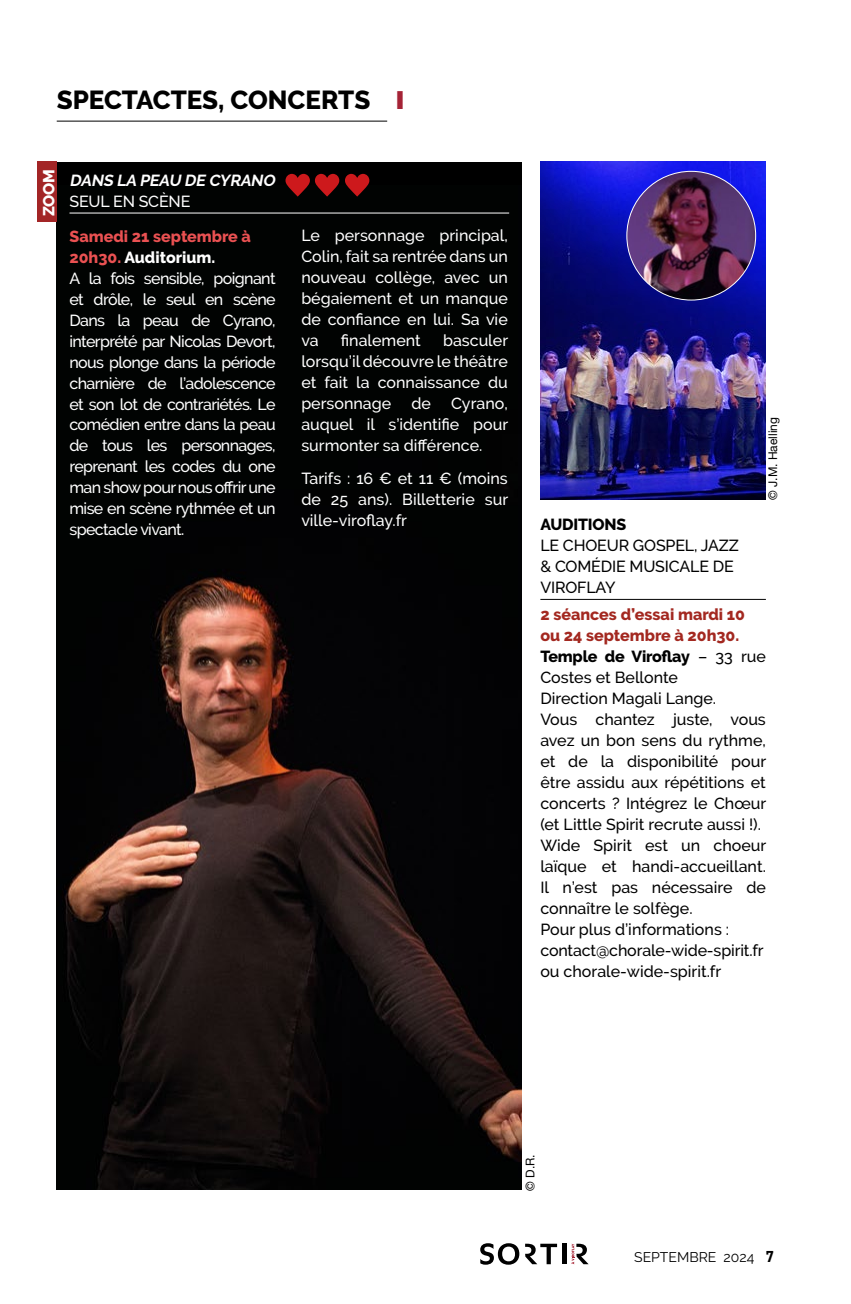
<style>
.page{position:relative;width:851px;height:1304px;background:#fff}
.page>*{position:absolute;margin:0;border:0;box-sizing:border-box;transform-origin:0 0}
.t1{font:800 26px "Raleway";letter-spacing:-.005em;color:#000}
.t2{font:500 16px/21px "Raleway";letter-spacing:-.04em;color:#fff;text-align:justify}
.t3{font:500 16px/21px "Raleway";color:#000}
.t4{font:italic 700 16px "Raleway";color:#fff}
.t5{font:500 16px "Raleway";letter-spacing:-.01em;color:#fff}
.t6{font:500 16px "Raleway";color:#fff}
.t7{font:800 16px "Raleway";letter-spacing:-.01em;color:#000}
.t8{font:800 16px "Raleway";color:#fff}
.t9{font:14px "Raleway";color:#000}
.t10{font:12px "Helvetica Neue";color:#000}
.s1{color:#a52336}
.s2{font-weight:800;color:#ea5152}
.s3{font-weight:800}
.s4{font-weight:800;color:#a32820}
.s5{font-family:"DIN2014";font-weight:700;font-size:16px}
</style>
<div class="page">
<svg style="left:571px;top:1244px;width:17px;height:20px"></svg>
<svg style="left:480px;top:1243px;width:39px;height:22px"></svg>
<div style="left:562px;top:1244px;width:5px;height:20px;background:#000"></div>
<svg style="left:525px;top:1244px;width:32px;height:20px"></svg>
<hr style="left:57px;top:121px;width:330px;height:1px;background:#000">
<div style="left:57px;top:162px;width:465px;height:1027px;background:#000"></div>
<img style="left:64px;top:212px;width:458px;height:977px">
<div style="left:37px;top:162px;width:20px;height:60px;background:#a32526"></div>
<hr style="left:540px;top:599px;width:225px;height:1px;background:#000">
<img style="left:540px;top:162px;width:225px;height:338px">
<img style="left:626px;top:171px;width:129px;height:129px;border-radius:64px">
<hr style="left:69px;top:213px;width:440px;height:1px;background:#fff">
<svg style="left:285px;top:174px;width:54px;height:23px"></svg>
<svg style="left:345px;top:174px;width:24px;height:23px"></svg>
<h1 class="t1" style="left:57px;top:86px;width:348px">SPECTACTES, CONCERTS <span class="s1">❙</span></h1>
<p class="t8" style="left:40px;top:216px;width:49px;rotate:-90deg">ZOOM</p>
<p class="t4" style="left:69px;top:171px;width:210px">DANS LA PEAU DE CYRANO</p>
<p class="t5" style="left:69px;top:192px;width:122px">SEUL EN SCÈNE</p>
<p class="t2" style="left:69px;top:225px;width:208px;text-align:left"><span class="s2">Samedi 21 septembre à<br>20h30.</span> <span class="s3">Auditorium.<br></span>A la fois sensible, poignant et drôle, le seul en scène<br>Dans la peau de Cyrano, interprété par Nicolas Devort, nous plonge dans la période charnière de l’adolescence et son lot de contrariétés. Le comédien entre dans la peau de tous les personnages, reprenant les codes du one man show pour nous offrir une mise en scène rythmée et un spectacle vivant.</p>
<p class="t2" style="left:301px;top:225px;width:208px">Le personnage principal, Colin, fait sa rentrée dans un nouveau collège, avec un bégaiement et un manque de confiance en lui. Sa vie va</p>
<p class="t6" style="left:341px;top:332px;width:81px">finalement</p>
<p class="t2" style="left:301px;top:330px;width:208px;text-indent:142px">basculer lorsqu’il découvre le théâtre et fait la connaissance du personnage</p>
<p class="t2" style="left:411px;top:393px;width:21px">de</p>
<p class="t2" style="left:301px;top:393px;width:208px;text-indent:150px">Cyrano, auquel il s’identifie pour surmonter sa différence.</p>
<p class="t2" style="left:301px;top:468px;width:208px">Tarifs : 16 € et 11 € (moins de 25 ans). Billetterie sur ville-viroflay.fr</p>
<p class="t10" style="left:764px;top:500px;width:84px;rotate:-90deg">© J.M. Haelling</p>
<p class="t7" style="left:540px;top:516px;width:88px">AUDITIONS</p>
<p class="t3" style="left:540px;top:535px;width:200px">LE CHOEUR GOSPEL, JAZZ &amp; COMÉDIE MUSICALE DE<br>VIROFLAY</p>
<p class="t3" style="left:540px;top:604px;width:227px"><span class="s4">2 séances d’essai mardi 10 ou 24 septembre à 20h30.<br></span><span class="s3">Temple de Viroflay</span> – 33 rue<br>Costes et Bellonte<br>Direction Magali Lange.<br>Vous chantez juste, vous avez un bon sens du rythme, et de la disponibilité pour être assidu aux répétitions et concerts ? Intégrez le Chœur (et Little Spirit recrute aussi !).<br>Wide Spirit est un choeur laïque et handi-accueillant.<br>Il n’est pas nécessaire de connaître le solfège.<br>Pour plus d’informations : contact@chorale-wide-spirit.fr ou chorale-wide-spirit.fr</p>
<p class="t10" style="left:521px;top:1191px;width:38px;rotate:-90deg">© D.R.</p>
<p class="t9" style="left:634px;top:1249px;width:141px">SEPTEMBRE 2024 <span class="s5">7</span></p>
</div>
